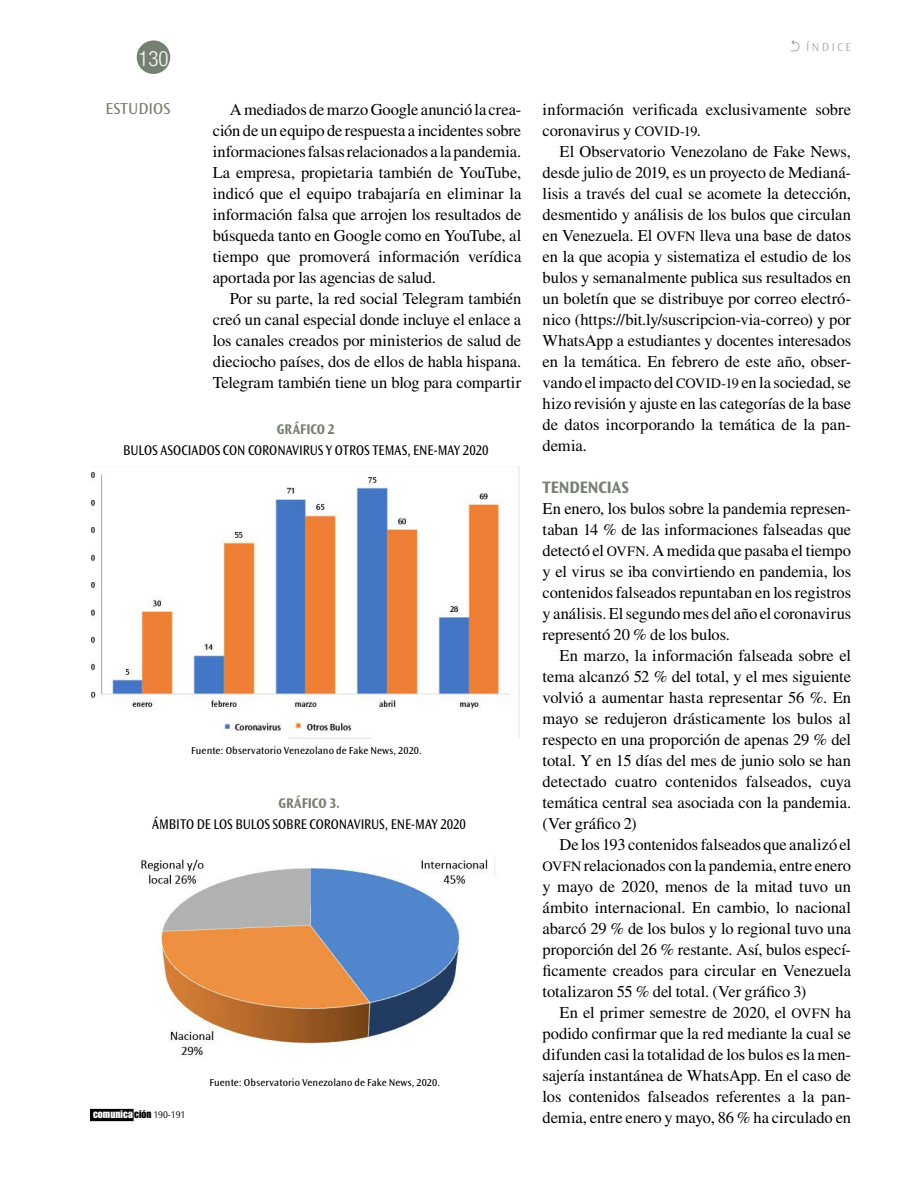
<style>
.page{position:relative;width:915px;height:1191px;background:#fff}
.page>*{position:absolute;margin:0;border:0;box-sizing:border-box;transform-origin:0 0}
.t1{font:300 condensed 21px "Helvetica Neue LT Std";color:#fff}
.t2{font:700 semi-expanded 17.25px "Ocean Sans Std";letter-spacing:-.005em;color:#768070;scale:.9 1}
.t3{font:16.5px/21px "Times LT Std";letter-spacing:-.01em;color:#000;text-align:justify}
.t4{font:16.5px "Ocean Sans Std";color:#768070}
.t5{font:14.7px "Ocean Sans Std";color:#000;scale:.9 1}
.t6{font:700 14.7px "Ocean Sans Std";color:#768070;scale:.9 1}
.t7{font:300 12px "Ocean Sans Std";letter-spacing:.2em;color:#a7a9ac}
.t8{font:10.8px "Impact LT Std";letter-spacing:.01em;color:#fff}
.t9{font:10.5px "Ocean Sans Std";letter-spacing:.01em;color:#000}
.s1{color:#000}
.s2{font-family:"Ocean Sans Std";font-weight:300;font-size:10.2px;color:#000}
.s3{font-size:14.25px}
</style>
<div class="page">
<div style="left:91px;top:1109px;width:42px;height:11px;background:#000"></div>
<div style="left:137px;top:40px;width:33px;height:34px;background:#768070;border-radius:50%"></div>
<svg style="left:790px;top:40px;width:9px;height:11px"></svg>
<img style="left:91px;top:467px;width:428px;height:271px">
<img style="left:141px;top:856px;width:354px;height:201px">
<p class="t1" style="left:138px;top:46px;width:32px">130</p>
<p class="t4" style="left:106px;top:99px;width:66px">ESTUDIOS</p>
<p class="t3" style="left:213px;top:98px;width:310px;text-indent:17px">A mediados de marzo Google anunció la crea&shy;ción de un equipo de respuesta a incidentes sobre informaciones falsas relacionados a la pandemia.<br>La empresa, propietaria también de YouTube, indicó que el equipo trabajaría en eliminar la información falsa que arrojen los resultados de búsqueda tanto en Google como en YouTube, al tiempo que promoverá información verídica aportada por las agencias de salud.</p>
<p class="t3" style="left:213px;top:287px;width:310px;text-indent:17px">Por su parte, la red social Telegram también creó un canal especial donde incluye el enlace a los canales creados por ministerios de salud de dieciocho países, dos de ellos de habla hispana.<br>Telegram también tiene un blog para compartir</p>
<p class="t6" style="left:277px;top:420px;width:66px">GRÁFICO 2</p>
<p class="t5" style="left:123px;top:441px;width:407px">BULOS ASOCIADOS CON CORONAVIRUS Y OTROS TEMAS, ENE-MAY 2020</p>
<p class="t9" style="left:191px;top:744px;width:232px">Fuente: Observatorio Venezolano de Fake News, 2020.</p>
<p class="t6" style="left:278px;top:795px;width:70px">GRÁFICO 3.</p>
<p class="t5" style="left:152px;top:816px;width:350px">ÁMBITO DE LOS BULOS SOBRE CORONAVIRUS, ENE-MAY 2020</p>
<p class="t8" style="left:93px;top:1108px;width:94px">comunica <span class="s1">ción</span> <span class="s2">190-191</span></p>
<p class="t9" style="left:209px;top:1076px;width:232px">Fuente: Observatorio Venezolano de Fake News, 2020.</p>
<p class="t7" style="left:806px;top:40px;width:46px">ÍNDICE</p>
<p class="t3" style="left:542px;top:98px;width:310px">información verificada exclusivamente sobre coronavirus y <span class="s3">COVID-19</span>.</p>
<p class="t3" style="left:542px;top:140px;width:310px;text-indent:17px">El Observatorio Venezolano de Fake News, desde julio de 2019, es un proyecto de Medianá&shy;lisis a través del cual se acomete la detección, desmentido y análisis de los bulos que circulan en Venezuela. El <span class="s3">OVFN</span> lleva una base de datos en la que acopia y sistematiza el estudio de los bulos y semanalmente publica sus resultados en un boletín que se distribuye por correo electró&shy;nico (https://bit.ly/suscripcion-via-correo) y por WhatsApp a estudiantes y docentes interesados en la temática. En febrero de este año, obser&shy;vando el impacto del <span class="s3">COVID-19</span> en la sociedad, se hizo revisión y ajuste en las categorías de la base de datos incorporando la temática de la pan&shy;demia.</p>
<p class="t2" style="left:542px;top:477px;width:97px">TENDENCIAS</p>
<p class="t3" style="left:542px;top:497px;width:310px">En enero, los bulos sobre la pandemia represen&shy;taban 14 % de las informaciones falseadas que detectó el <span class="s3">OVFN</span>. A medida que pasaba el tiempo y el virus se iba convirtiendo en pandemia, los contenidos falseados repuntaban en los registros y análisis. El segundo mes del año el coronavirus representó 20 % de los bulos.</p>
<p class="t3" style="left:542px;top:644px;width:310px;text-indent:17px">En marzo, la información falseada sobre el tema alcanzó 52 % del total, y el mes siguiente volvió a aumentar hasta representar 56 %. En mayo se redujeron drásticamente los bulos al respecto en una proporción de apenas 29 % del total. Y en 15 días del mes de junio solo se han detectado cuatro contenidos falseados, cuya temática central sea asociada con la pandemia. (Ver gráfico 2)</p>
<p class="t3" style="left:542px;top:833px;width:310px;text-indent:17px">De los 193 contenidos falseados que analizó el <span class="s3">OVFN</span> relacionados con la pandemia, entre enero y mayo de 2020, menos de la mitad tuvo un ámbito internacional. En cambio, lo nacional abarcó 29 % de los bulos y lo regional tuvo una proporción del 26 % restante. Así, bulos especí&shy;ficamente creados para circular en Venezuela totalizaron 55 % del total. (Ver gráfico 3)</p>
<p class="t3" style="left:542px;top:1001px;width:310px;text-indent:17px">En el primer semestre de 2020, el <span class="s3">OVFN</span> ha podido confirmar que la red mediante la cual se difunden casi la totalidad de los bulos es la men&shy;sajería instantánea de WhatsApp. En el caso de los contenidos falseados referentes a la pan&shy;demia, entre enero y mayo, 86 % ha circulado en</p>
</div>
